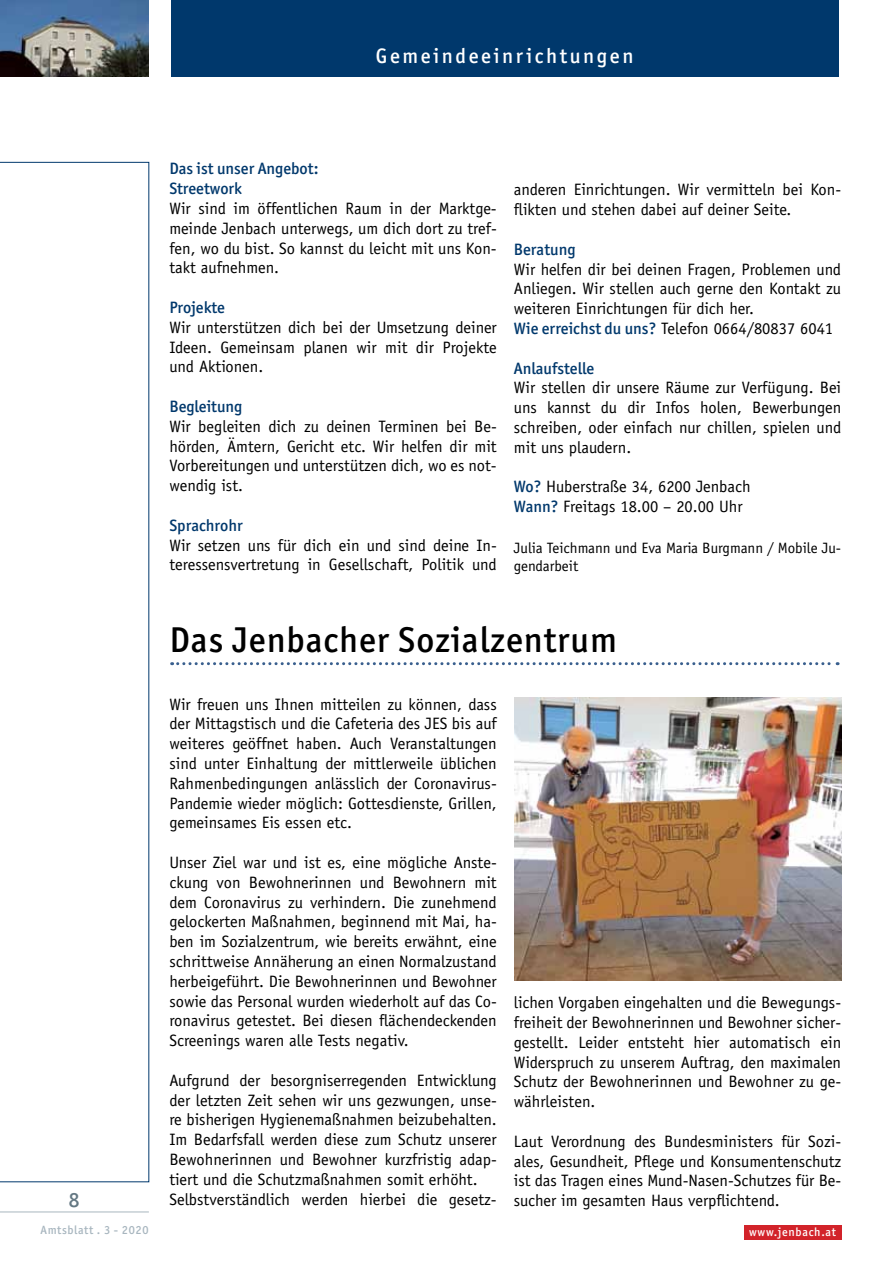
<style>
.page{position:relative;width:893px;height:1263px;background:#fff}
.page>*{position:absolute;margin:0;border:0;box-sizing:border-box;transform-origin:0 0}
.t1{font:500 36px "Officina San ITC";letter-spacing:.025em;color:#000}
.t2{font:500 21px "Officina San ITC";letter-spacing:.125em;color:#fff}
.t3{font:500 21px "Officina San ITC";color:#647883}
.t4{font:16.5px/19.8px "Officina Sans";color:#000;text-align:justify}
.t5{font:500 16.5px/19.8px "Officina San ITC";color:#00386c}
.t6{font:15px/18px "Officina Sans";color:#000}
.t7{font:500 12px "Officina San ITC";letter-spacing:.05em;color:#a8b6bf}
.t8{font:500 12px "Officina San ITC";letter-spacing:.06em;color:#fff}
.s1{font-family:"Officina San ITC";font-weight:500;color:#00386c}
</style>
<div class="page">
<div style="left:744px;top:1225px;width:98px;height:14px;background:#d2232a"></div>
<div style="left:171px;top:0;width:668px;height:77px;background:#00386c"></div>
<img style="left:0;top:0;width:149px;height:77px">
<hr style="left:0;top:1211px;width:149px;height:1px;background:#a8b6bf">
<svg style="left:172px;top:662px;width:666px;height:3px"></svg>
<svg style="left:0;top:162px;width:149px;height:1020px"></svg>
<img style="left:514px;top:698px;width:328px;height:282px">
<p class="t2" style="left:376px;top:43px;width:259px">Gemeindeeinrichtungen</p>
<p class="t3" style="left:69px;top:1187px;width:12px">8</p>
<p class="t7" style="left:41px;top:1222px;width:109px">Amtsblatt . 3 - 2020</p>
<p class="t5" style="left:169px;top:159px;width:151px">Das ist unser Angebot:<br>Streetwork</p>
<p class="t4" style="left:169px;top:199px;width:329px">Wir sind im öffentlichen Raum in der Marktge&shy;meinde Jenbach unterwegs, um dich dort zu tref&shy;fen, wo du bist. So kannst du leicht mit uns Kon&shy;takt aufnehmen.</p>
<p class="t5" style="left:169px;top:297px;width:57px">Projekte</p>
<p class="t4" style="left:169px;top:317px;width:329px">Wir unterstützen dich bei der Umsetzung deiner Ideen. Gemeinsam planen wir mit dir Projekte und Aktionen.</p>
<p class="t5" style="left:169px;top:396px;width:75px">Begleitung</p>
<p class="t4" style="left:169px;top:416px;width:329px">Wir begleiten dich zu deinen Terminen bei Be&shy;hörden, Ämtern, Gericht etc. Wir helfen dir mit Vorbereitungen und unterstützen dich, wo es not&shy;wendig ist.</p>
<p class="t5" style="left:169px;top:515px;width:75px">Sprachrohr</p>
<p class="t4" style="left:169px;top:535px;width:329px">Wir setzen uns für dich ein und sind deine In&shy;teressensvertretung in Gesellschaft, Politik und</p>
<p class="t4" style="left:514px;top:180px;width:329px">anderen Einrichtungen. Wir vermitteln bei Kon&shy;flikten und stehen dabei auf deiner Seite.</p>
<p class="t5" style="left:514px;top:239px;width:63px">Beratung</p>
<p class="t4" style="left:514px;top:259px;width:329px;text-align:left">Wir helfen dir bei deinen Fragen, Problemen und Anliegen. Wir stellen auch gerne den Kontakt zu weiteren Einrichtungen für dich her.<br><span class="s1">Wie erreichst du uns?</span> Telefon 0664/80837 6041</p>
<p class="t5" style="left:514px;top:358px;width:82px">Anlaufstelle</p>
<p class="t4" style="left:514px;top:378px;width:329px">Wir stellen dir unsere Räume zur Verfügung. Bei uns kannst du dir Infos holen, Bewerbungen schreiben, oder einfach nur chillen, spielen und mit uns plaudern.</p>
<p class="t4" style="left:514px;top:477px;width:238px"><span class="s1">Wo?</span> Huberstraße 34, 6200 Jenbach<br><span class="s1">Wann?</span> Freitags 18.00 – 20.00 Uhr</p>
<p class="t6" style="left:514px;top:539px;width:329px">Julia Teichmann und Eva Maria Burgmann / Mobile Ju&shy;gendarbeit</p>
<h1 class="t1" style="left:169px;top:619px;width:449px">Das Jenbacher Sozialzentrum</h1>
<p class="t4" style="left:169px;top:694px;width:329px">Wir freuen uns Ihnen mitteilen zu können, dass der Mittagstisch und die Cafeteria des JES bis auf weiteres geöffnet haben. Auch Veranstaltungen sind unter Einhaltung der mittlerweile üblichen Rahmenbedingungen anlässlich der Coronavirus-Pandemie wieder möglich: Gottesdienste, Grillen, gemeinsames Eis essen etc.</p>
<p class="t4" style="left:169px;top:852px;width:329px">Unser Ziel war und ist es, eine mögliche Anste&shy;ckung von Bewohnerinnen und Bewohnern mit dem Coronavirus zu verhindern. Die zunehmend gelockerten Maßnahmen, beginnend mit Mai, ha&shy;ben im Sozialzentrum, wie bereits erwähnt, eine schrittweise Annäherung an einen Normalzustand herbeigeführt. Die Bewohnerinnen und Bewohner sowie das Personal wurden wiederholt auf das Co&shy;ronavirus getestet. Bei diesen flächendeckenden Screenings waren alle Tests negativ.</p>
<p class="t4" style="left:169px;top:1070px;width:329px;text-align:left">Aufgrund der besorgniserregenden Entwicklung der letzten Zeit sehen wir uns gezwungen, unse&shy;re bisherigen Hygienemaßnahmen beizubehalten.<br>Im Bedarfsfall werden diese zum Schutz unserer Bewohnerinnen und Bewohner kurzfristig adap&shy;tiert und die Schutzmaßnahmen somit erhöht.<br>Selbstverständlich werden hierbei die gesetz-</p>
<p class="t4" style="left:514px;top:993px;width:329px">lichen Vorgaben eingehalten und die Bewegungs&shy;freiheit der Bewohnerinnen und Bewohner sicher&shy;gestellt. Leider entsteht hier automatisch ein Widerspruch zu unserem Auftrag, den maximalen Schutz der Bewohnerinnen und Bewohner zu ge&shy;währleisten.</p>
<p class="t4" style="left:514px;top:1131px;width:329px">Laut Verordnung des Bundesministers für Sozi&shy;ales, Gesundheit, Pflege und Konsumentenschutz ist das Tragen eines Mund-Nasen-Schutzes für Be&shy;sucher im gesamten Haus verpflichtend.</p>
<p class="t8" style="left:749px;top:1225px;width:88px">www.jenbach.at</p>
</div>
